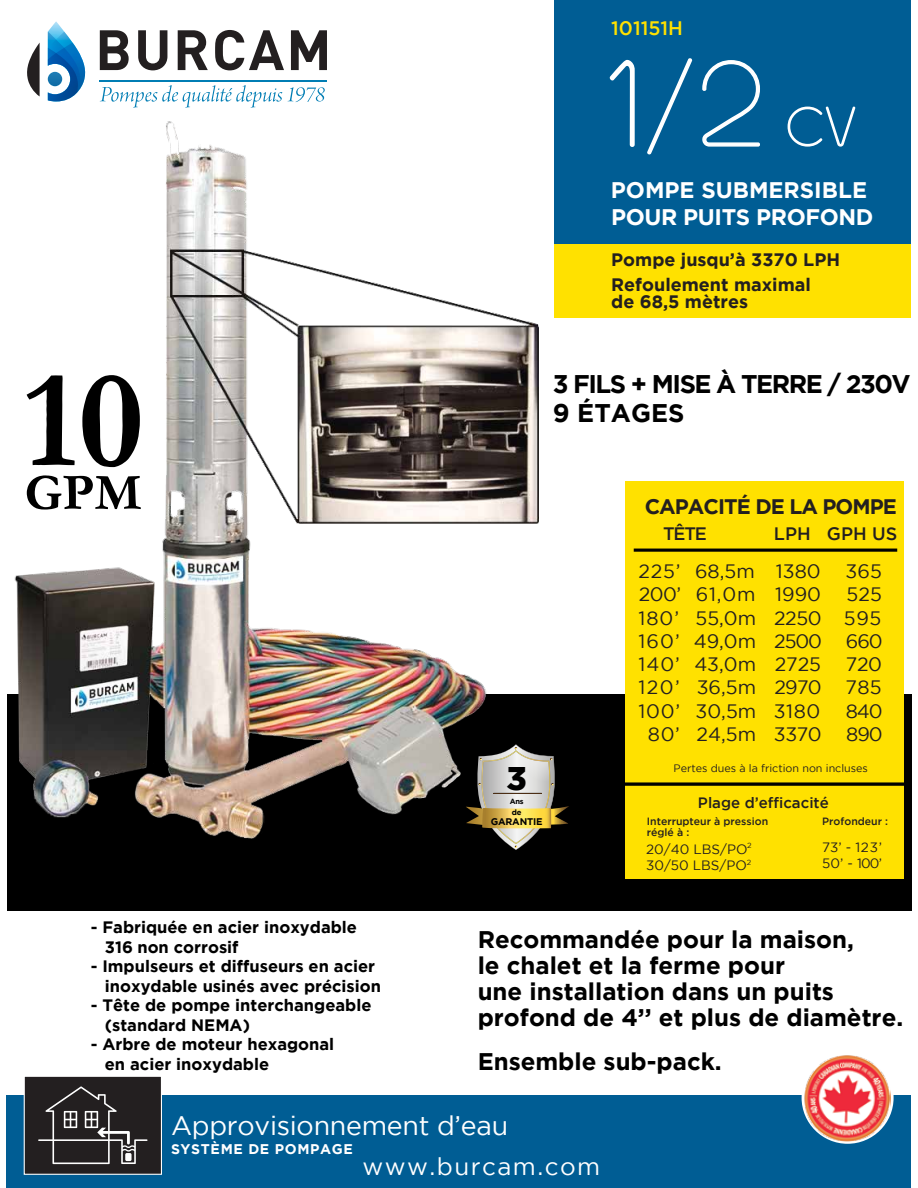
<style>
.page{position:relative;width:918px;height:1188px;background:#fff}
.page>*{position:absolute;margin:0;border:0;box-sizing:border-box;transform-origin:0 0}
.t1{font:100 124.5px "Geoma";color:#fff}
.t2{font:900 32.7px "Gotham";color:#000}
.t3{font:26.85px "Gotham";letter-spacing:-.01em;color:#fff}
.t4{font:700 25.5px/29px "Gotham";letter-spacing:-.06em;color:#000}
.t5{font:24.3px "Gotham";letter-spacing:.06em;color:#fff}
.t6{font:700 24px/26px "Gotham";color:#000}
.t7{font:700 22.5px/27.2px "Gotham";color:#fff}
.t8{font:700 21px "Gotham";letter-spacing:-.045em;color:#231f20}
.t9{font:500 19.5px "Gotham";color:#ffe100}
.t10{font:19.35px/23.2px "Gotham";color:#231f20;text-align:justify}
.t11{font:700 18px/25.5px "Gotham";color:#231f20}
.t12{font:500 18px "Gotham";color:#231f20}
.t13{font:700 16.5px/19.5px "Gotham";color:#000}
.t14{font:500 15px "Gotham";color:#231f20}
.t15{font:700 14.1px "Gotham";letter-spacing:.045em;color:#fff}
.t16{font:13.5px/16.2px "Gotham";color:#231f20}
.t17{font:10.8px "Gotham";color:#231f20}
.t18{font:500 10.5px/10.5px "Gotham";color:#231f20}
.t19{font:700 9.6px "Gotham";letter-spacing:-.025em;color:#010101}
.t20{font:700 7.65px "Gotham";color:#010101}
.t21{font:700 7.5px "Gotham";color:#010101}
.t22{font:7.5px "Gotham";color:#231f20}
.s1{font-size:56.4px}
</style>
<div class="page">
<div style="left:7px;top:694px;width:904px;height:217px;background:#000"></div>
<div style="left:555px;top:0;width:356px;height:286px;background:#005d94"></div>
<div style="left:555px;top:244px;width:356px;height:73px;background:#ffe100"></div>
<div style="left:7px;top:1096px;width:904px;height:92px;background:#005d94"></div>
<svg style="left:802px;top:1095px;width:92px;height:49px"></svg>
<img style="left:804px;top:1055px;width:87px;height:86px">
<div style="left:24px;top:1076px;width:138px;height:99px;background:#231f20;border:1px solid #fff"></div>
<svg style="left:38px;top:1086px;width:110px;height:78px"></svg>
<svg style="left:648px;top:58px;width:44px;height:97px"></svg>
<svg style="left:702px;top:60px;width:58px;height:87px"></svg>
<svg style="left:787px;top:106px;width:69px;height:41px"></svg>
<svg style="left:610px;top:59px;width:25px;height:88px"></svg>
<svg style="left:556px;top:806px;width:13px;height:19px"></svg>
<img style="left:14px;top:115px;width:542px;height:735px">
<svg style="left:27px;top:43px;width:13px;height:53px"></svg>
<svg style="left:48px;top:21px;width:38px;height:81px"></svg>
<svg style="left:100px;top:30px;width:29px;height:40px"></svg>
<svg style="left:138px;top:30px;width:29px;height:40px"></svg>
<svg style="left:178px;top:30px;width:30px;height:40px"></svg>
<svg style="left:215px;top:30px;width:69px;height:40px"></svg>
<svg style="left:291px;top:30px;width:36px;height:40px"></svg>
<hr style="left:100px;top:80px;width:227px;height:1px;background:#007db4">
<svg style="left:100px;top:85px;width:182px;height:23px"></svg>
<svg style="left:288px;top:87px;width:37px;height:15px"></svg>
<div style="left:626px;top:482px;width:278px;height:397px;background:#ffe100"></div>
<hr style="left:634px;top:549px;width:263px;height:3px;background:#000">
<svg style="left:625px;top:782px;width:279px;height:4px"></svg>
<p class="t9" style="left:611px;top:17px;width:73px">101151H</p>
<h1 class="t1" style="left:647px;top:37px;width:209px">/2 <span class="s1">CV</span></h1>
<h3 class="t7" style="left:611px;top:176px;width:264px">POMPE SUBMERSIBLE<br>POUR PUITS PROFOND</h3>
<p class="t11" style="left:611px;top:246px;width:230px">Pompe jusqu’à 3370 LPH<br>Refoulement maximal</p>
<p class="t11" style="left:611px;top:288px;width:138px">de 68,5 mètres</p>
<h3 class="t4" style="left:553px;top:369px;width:359px">3 FILS + MISE À TERRE / 230V<br>9 ÉTAGES</h3>
<p class="t13" style="left:105px;top:917px;width:254px;text-indent:-14px">- Fabriquée en acier inoxydable<br>316 non corrosif</p>
<p class="t13" style="left:105px;top:956px;width:278px;text-indent:-14px">- Impulseurs et diffuseurs en acier inoxydable usinés avec précision</p>
<p class="t13" style="left:105px;top:995px;width:268px;text-indent:-14px">- Tête de pompe interchangeable (standard NEMA)</p>
<p class="t13" style="left:105px;top:1034px;width:231px;text-indent:-14px">- Arbre de moteur hexagonal en acier inoxydable</p>
<h2 class="t2" style="left:506px;top:759px;width:22px">3</h2>
<p class="t21" style="left:510px;top:797px;width:16px">Ans</p>
<p class="t20" style="left:512px;top:808px;width:11px">de</p>
<p class="t19" style="left:491px;top:816px;width:53px">GARANTIE</p>
<p class="t8" style="left:645px;top:494px;width:254px">CAPACITÉ DE LA POMPE</p>
<p class="t12" style="left:663px;top:523px;width:45px">TÊTE</p>
<p class="t12" style="left:774px;top:523px;width:125px">LPH GPH US</p>
<p class="t10" style="left:639px;top:559px;width:184px">225’ 68,5m 1380</p>
<p class="t10" style="left:846px;top:559px;width:38px">365</p>
<p class="t10" style="left:639px;top:583px;width:184px">200’ 61,0m 1990</p>
<p class="t10" style="left:638px;top:583px;width:246px;text-indent:208px">525<br>180’ 55,0m 2250 595<br>160’ 49,0m 2500 660<br>140’ 43,0m 2725</p>
<p class="t10" style="left:638px;top:652px;width:245px;text-indent:207px">720<br>120’ 36,5m 2970 785<br>100’ 30,5m 3180</p>
<p class="t10" style="left:846px;top:699px;width:39px">840</p>
<p class="t10" style="left:648px;top:722px;width:175px">80’ 24,5m 3370</p>
<p class="t10" style="left:846px;top:722px;width:38px">890</p>
<p class="t17" style="left:674px;top:762px;width:196px">Pertes dues à la friction non incluses</p>
<p class="t14" style="left:698px;top:794px;width:132px">Plage d’efficacité</p>
<p class="t18" style="left:647px;top:816px;width:123px">Interrupteur à pression réglé à :</p>
<p class="t18" style="left:822px;top:816px;width:67px">Profondeur :</p>
<p class="t16" style="left:646px;top:841px;width:107px">20/40 LBS/PO<br>30/50 LBS/PO <sup>2</sup></p>
<p class="t22" style="left:747px;top:842px;width:6px">2</p>
<p class="t16" style="left:822px;top:839px;width:61px">73’ - 123’<br>50’ - 100’</p>
<h3 class="t6" style="left:478px;top:925px;width:427px">Recommandée pour la maison,<br>le chalet et la ferme pour<br>une installation dans un puits profond de 4’’ et plus de diamètre.</h3>
<h3 class="t6" style="left:478px;top:1048px;width:246px">Ensemble sub-pack.</h3>
<h3 class="t3" style="left:171px;top:1111px;width:339px">Approvisionnement d’eau</h3>
<p class="t15" style="left:171px;top:1141px;width:183px">SYSTÈME DE POMPAGE</p>
<h3 class="t5" style="left:363px;top:1153px;width:239px">www.burcam.com</h3>
</div>
